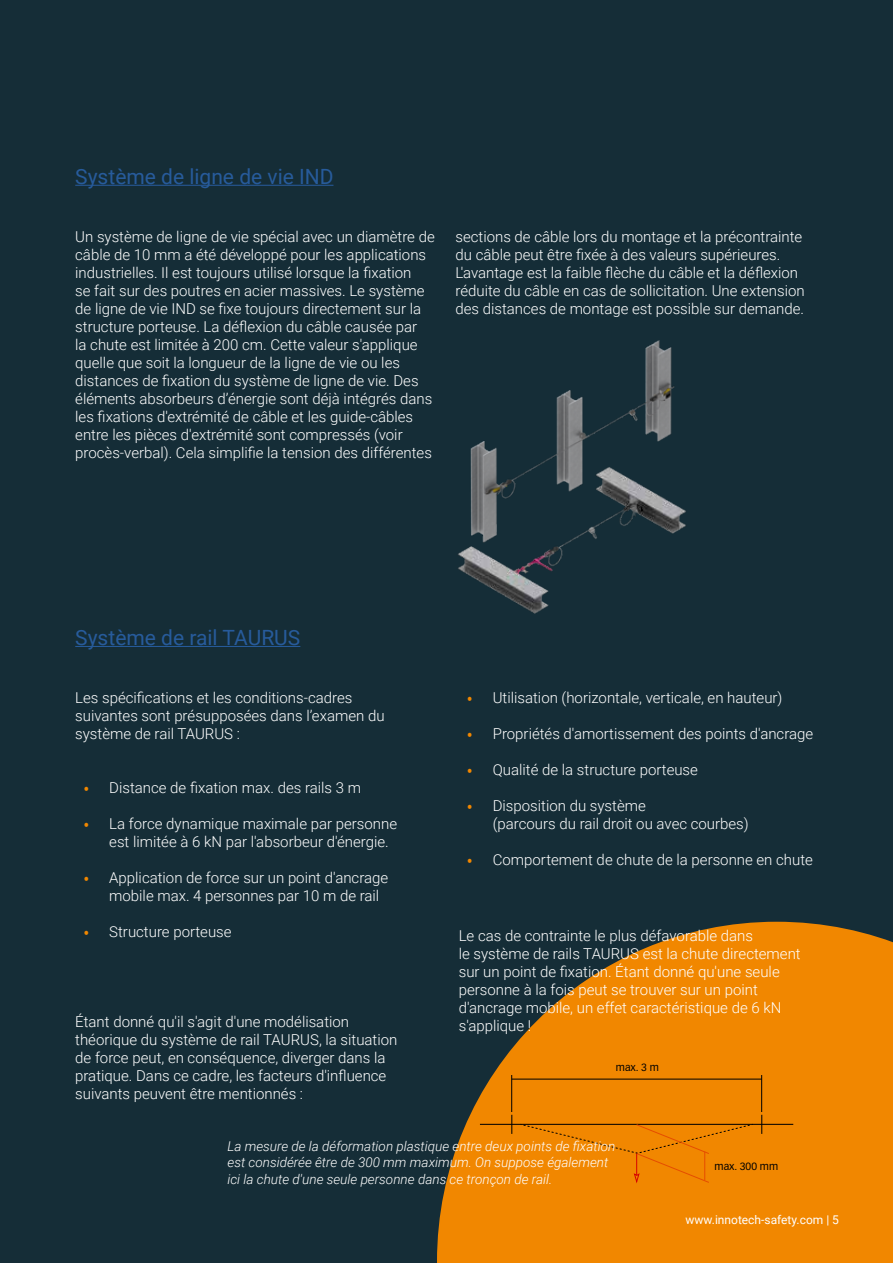
<style>
.page{position:relative;width:893px;height:1263px;background:#152d37}
.page>*{position:absolute;margin:0;border:0;box-sizing:border-box;transform-origin:0 0}
.t1{font:21px "Roboto";color:#275b9b}
.t2{font:300 15px/18px "Roboto";color:#fff}
.t3{font:italic 300 13.5px/16.2px "Roboto";color:#fff}
.t4{font:12px "Roboto";color:#fff}
.t5{font:10.2px "Vectora LT Pro";color:#000}
.s1{font-family:"Vectora LT Std";font-size:11.7px;color:#f18700}
</style>
<div class="page">
<svg style="left:437px;top:922px;width:456px;height:341px;fill:#f18700"></svg>
<hr style="left:75px;top:185px;width:258px;height:1px;background:#275b9b">
<img style="left:458px;top:548px;width:105px;height:66px">
<img style="left:468px;top:340px;width:218px;height:208px">
<hr style="left:75px;top:646px;width:225px;height:1px;background:#275b9b">
<svg style="left:761px;top:1115px;width:1px;height:19px"></svg>
<hr style="left:480px;top:1124px;width:313px;height:1px;background:#000">
<svg style="left:511px;top:1115px;width:1px;height:19px"></svg>
<hr style="left:761px;top:1075px;width:1px;height:37px;background:#000">
<hr style="left:511px;top:1075px;width:1px;height:37px;background:#000">
<hr style="left:512px;top:1079px;width:250px;height:1px;background:#000">
<div style="left:520px;top:1124px;width:233px;height:59px;background:#f18700"></div>
<h1 class="t1" style="left:75px;top:162px;width:260px">Système de ligne de vie IND</h1>
<p class="t2" style="left:75px;top:227px;width:361px">Un système de ligne de vie spécial avec un diamètre de câble de 10 mm a été développé pour les applications industrielles. Il est toujours utilisé lorsque la fixation<br>se fait sur des poutres en acier massives. Le système de ligne de vie IND se fixe toujours directement sur la structure porteuse. La déflexion du câble causée par<br>la chute est limitée à 200 cm. Cette valeur s'applique quelle que soit la longueur de la ligne de vie ou les distances de fixation du système de ligne de vie. Des éléments absorbeurs d’énergie sont déjà intégrés dans les fixations d'extrémité de câble et les guide-câbles entre les pièces d'extrémité sont compressés (voir procès-verbal). Cela simplifie la tension des différentes</p>
<p class="t2" style="left:455px;top:227px;width:351px">sections de câble lors du montage et la précontrainte du câble peut être fixée à des valeurs supérieures.<br>L'avantage est la faible flèche du câble et la déflexion réduite du câble en cas de sollicitation. Une extension des distances de montage est possible sur demande.</p>
<h1 class="t1" style="left:75px;top:623px;width:227px">Système de rail TAURUS</h1>
<p class="t2" style="left:75px;top:688px;width:311px">Les spécifications et les conditions-cadres suivantes sont présupposées dans l’examen du système de rail TAURUS :</p>
<p class="t2" style="left:84px;top:778px;width:279px"><span class="s1">•</span> Distance de fixation max. des rails 3 m</p>
<p class="t2" style="left:109px;top:814px;width:289px;text-indent:-26px"><span class="s1">•</span> La force dynamique maximale par personne est limitée à 6 kN par l'absorbeur d'énergie.</p>
<p class="t2" style="left:109px;top:868px;width:280px;text-indent:-26px"><span class="s1">•</span> Application de force sur un point d'ancrage mobile max. 4 personnes par 10 m de rail</p>
<p class="t2" style="left:84px;top:922px;width:149px"><span class="s1">•</span> Structure porteuse</p>
<p class="t2" style="left:75px;top:1012px;width:324px">Étant donné qu'il s'agit d'une modélisation théorique du système de rail TAURUS, la situation de force peut, en conséquence, diverger dans la pratique. Dans ce cadre, les facteurs d'influence suivants peuvent être mentionnés :</p>
<p class="t2" style="left:467px;top:688px;width:317px"><span class="s1">•</span> Utilisation (horizontale, verticale, en hauteur)</p>
<p class="t2" style="left:467px;top:724px;width:347px"><span class="s1">•</span> Propriétés d'amortissement des points d'ancrage</p>
<p class="t2" style="left:467px;top:760px;width:232px"><span class="s1">•</span> Qualité de la structure porteuse</p>
<p class="t2" style="left:493px;top:796px;width:257px;text-indent:-26px"><span class="s1">•</span> Disposition du système<br>(parcours du rail droit ou avec courbes)</p>
<p class="t2" style="left:467px;top:850px;width:347px"><span class="s1">•</span> Comportement de chute de la personne en chute</p>
<p class="t2" style="left:459px;top:926px;width:343px">Le cas de contrainte le plus défavorable dans<br>le système de rails TAURUS est la chute directement sur un point de fixation. Étant donné qu'une seule personne à la fois peut se trouver sur un point d'ancrage mobile, un effet caractéristique de 6 kN s'applique !</p>
<p class="t5" style="left:616px;top:1061px;width:44px">max. 3 m</p>
<p class="t3" style="left:227px;top:1138px;width:389px">La mesure de la déformation plastique entre deux points de fixation est considérée être de 300 mm maximum. On suppose également ici la chute d'une seule personne dans ce tronçon de rail.</p>
<p class="t5" style="left:715px;top:1160px;width:65px">max. 300 mm</p>
<p class="t4" style="left:685px;top:1211px;width:155px">www.innotech-safety.com | 5</p>
</div>
